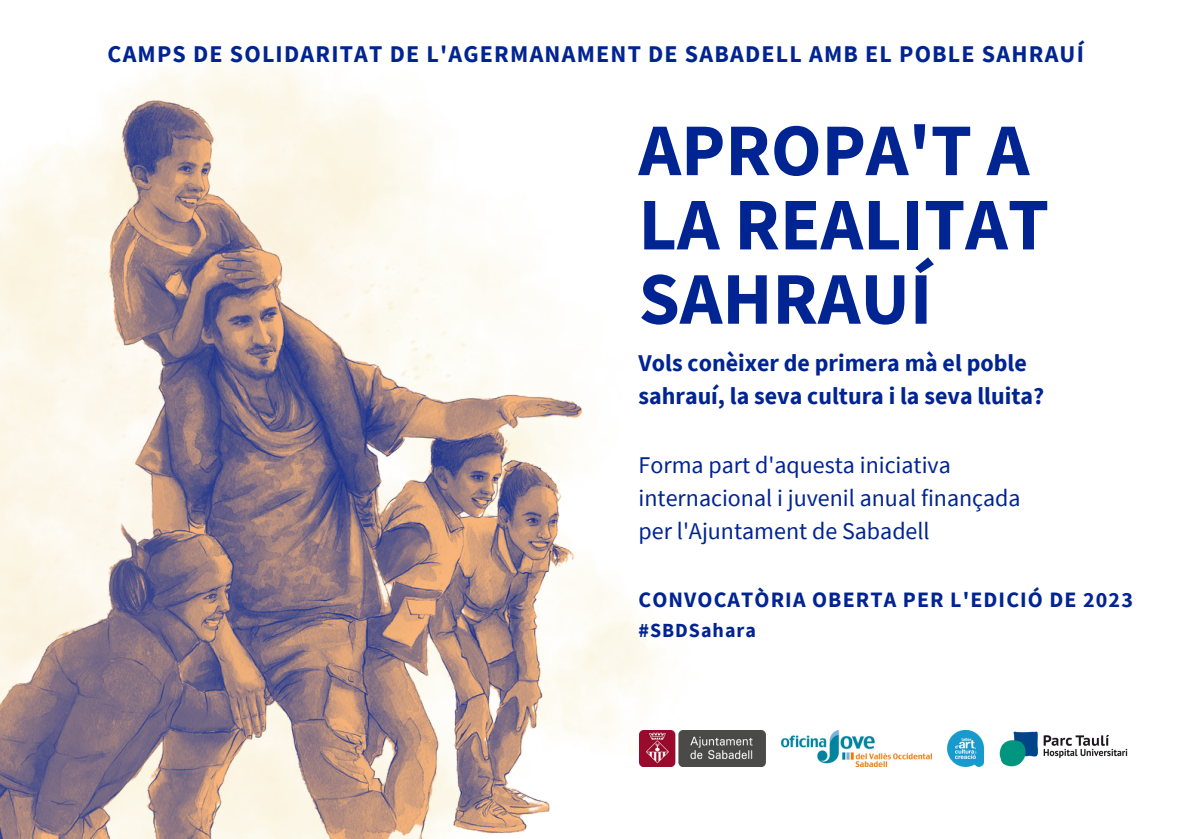
<style>
.page{position:relative;width:1190px;height:839px;background:#fff}
.page>*{position:absolute;margin:0;border:0;box-sizing:border-box;transform-origin:0 0}
.t1{font:700 74.2px/74.2px "Source Sans Pro";color:#002492}
.t2{font:24px/33px "Source Sans Pro";color:#002492}
.t3{font:700 24px/33px "Source Sans Pro";color:#002492}
.t4{font:700 24px "Source Sans Pro";letter-spacing:.05em;color:#002492}
.t5{font:700 22px "Source Sans Pro";letter-spacing:.05em;color:#002492}
.t6{font:700 20px "Source Sans Pro";letter-spacing:.05em;color:#002492}
</style>
<div class="page">
<img style="left:143px;top:58px;width:623px;height:709px">
<img style="left:0;top:84px;width:594px;height:754px">
<img style="left:781px;top:730px;width:150px;height:36px">
<img style="left:947px;top:730px;width:36px;height:36px">
<img style="left:639px;top:730px;width:126px;height:36px">
<img style="left:999px;top:731px;width:129px;height:35px">
<p class="t4" style="left:108px;top:38px;width:978px">CAMPS DE SOLIDARITAT DE L'AGERMANAMENT DE SABADELL AMB EL POBLE SAHRAUÍ</p>
<h1 class="t1" style="left:639px;top:112px;width:412px">APROPA'T A<br>LA REALITAT<br>SAHRAUÍ</h1>
<p class="t3" style="left:639px;top:346px;width:407px">Vols conèixer de primera mà el poble sahrauí, la seva cultura i la seva lluita?</p>
<p class="t2" style="left:639px;top:447px;width:384px">Forma part d'aquesta iniciativa internacional i juvenil anual finançada per l'Ajuntament de Sabadell</p>
<p class="t5" style="left:639px;top:585px;width:496px">CONVOCATÒRIA OBERTA PER L'EDICIÓ DE 2023</p>
<p class="t6" style="left:639px;top:617px;width:119px">#SBDSahara</p>
</div>
